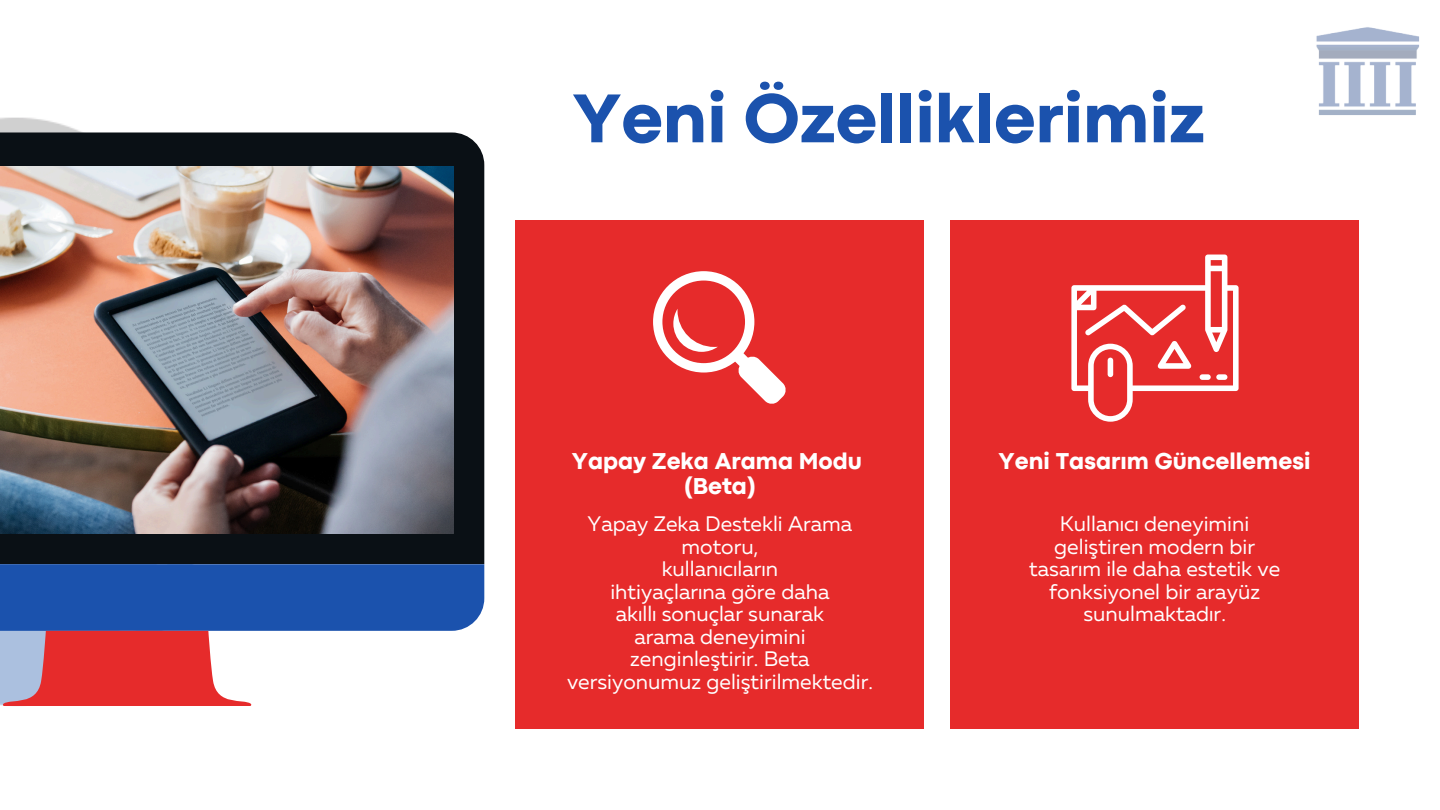
<style>
.page{position:relative;width:1440px;height:810px;background:#fff}
.page>*{position:absolute;margin:0;border:0;box-sizing:border-box;transform-origin:0 0}
.t1{font:800 72px "Codec Pro";color:#1b52ad}
.t2{font:800 24px/24.8px "Codec Pro";color:#fff;text-align:center}
.t3{font:21px/22.5px "Muller";color:#fff;text-align:center}
</style>
<div class="page">
<div style="left:0;top:132px;width:484px;height:432px;background:#0a1015"></div>
<svg style="left:0;top:564px;width:484px;height:142px"></svg>
<img style="left:0;top:166px;width:453px;height:367px">
<div style="left:516px;top:220px;width:408px;height:509px;background:#e62b2b"></div>
<div style="left:950px;top:220px;width:409px;height:509px;background:#e62b2b"></div>
<svg style="left:653px;top:271px;width:133px;height:133px"></svg>
<svg style="left:1071px;top:255px;width:168px;height:167px"></svg>
<img style="left:1316px;top:27px;width:103px;height:88px">
<p class="t1" style="left:573px;top:93px;width:634px">Yeni Özelliklerimiz</p>
<p class="t2" style="left:572px;top:451px;width:292px">Yapay Zeka Arama Modu (Beta)</p>
<h2 class="t2" style="left:999px;top:451px;width:314px">Yeni Tasarım Güncellemesi</h2>
<p class="t3" style="left:588px;top:514px;width:266px">Yapay Zeka Destekli Arama motoru,</p>
<p class="t3" style="left:662px;top:559px;width:118px">kullanıcıların</p>
<p class="t3" style="left:610px;top:582px;width:221px">ihtiyaçlarına göre daha</p>
<p class="t3" style="left:616px;top:604px;width:210px">akıllı sonuçlar sunarak</p>
<p class="t3" style="left:634px;top:627px;width:173px">arama deneyimini</p>
<p class="t3" style="left:567px;top:649px;width:307px">zenginleştirir. Beta versiyonumuz geliştirilmektedir.</p>
<p class="t3" style="left:1060px;top:514px;width:191px">Kullanıcı deneyimini</p>
<h1 class="t3" style="left:1054px;top:537px;width:202px">geliştiren modern bir</h1>
<p class="t3" style="left:1029px;top:559px;width:252px">tasarım ile daha estetik ve</p>
<h2 class="t3" style="left:1049px;top:582px;width:212px">fonksiyonel bir arayüz</h2>
<p class="t3" style="left:1084px;top:604px;width:144px">sunulmaktadır.</p>
</div>
